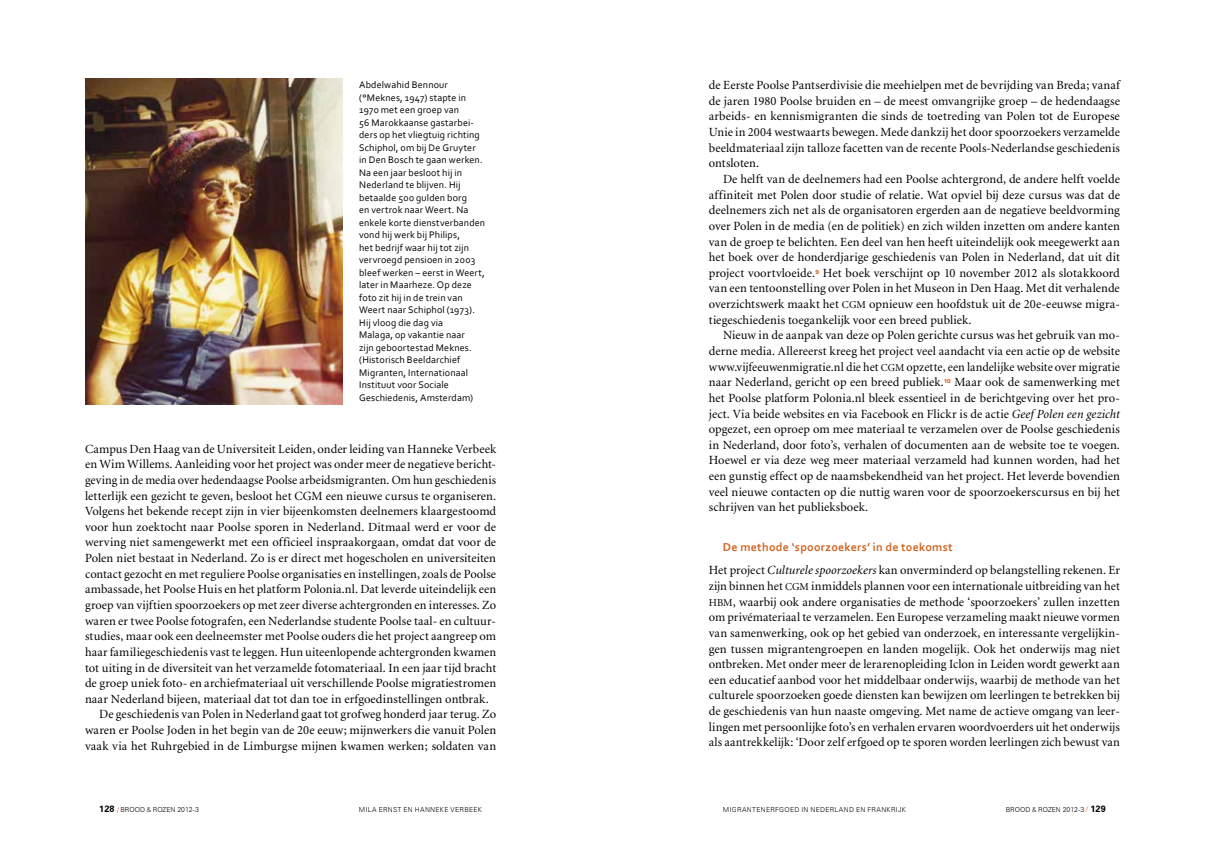
<style>
.page{position:relative;width:1205px;height:851px;background:#fff}
.page>*{position:absolute;margin:0;border:0;box-sizing:border-box;transform-origin:0 0}
.t1{font:12.5px/15.6px "Minion";letter-spacing:.005em;color:#000;text-align:justify}
.t2{font:700 12px "Corbel";letter-spacing:.02em;color:#cf6421}
.t3{font:10px/12.5px "Corbel";letter-spacing:.01em;color:#000}
.t4{font:300 6.88px "Zurich BT";color:#000}
.t5{font:300 6.88px "Zurich BT";letter-spacing:.025em;color:#000}
.t6{font:300 6.88px "Zurich BT";letter-spacing:.045em;color:#000}
.t7{font:300 6.88px "Zurich BT";letter-spacing:.055em;color:#000}
.t8{font:900 5.5px "Zurich BT";color:#cf6421}
.s1{font-family:"Minion Regular SC850";font-size:10.62px}
.s2{font-style:italic}
.s3{font-weight:700;font-size:9px}
.s4{font-family:"Candara";font-weight:400;color:#cf6421}
.s5{font-family:"Futura BT"}
.s6{font-weight:400;color:#cf6421}
</style>
<div class="page">
<img style="left:85px;top:79px;width:257px;height:325px">
<p class="t3" style="left:359px;top:78px;width:128px">Abdelwahid Bennour (°Meknes, 1947) stapte in<br>1970 met een groep van<br>56 Marokkaanse gastarbei&shy;ders op het vliegtuig richting<br>Schiphol, om bij De Gruyter in Den Bosch te gaan werken.<br>Na een jaar besloot hij in<br>Nederland te blijven. Hij betaalde 500 gulden borg<br>en vertrok naar Weert. Na enkele korte dienstverbanden vond hij werk bij Philips,<br>het bedrijf waar hij tot zijn vervroegd pensioen in 2003 bleef werken – eerst in Weert, later in Maarheze. Op deze foto zit hij in de trein van<br>Weert naar Schiphol (1973).<br>Hij vloog die dag via<br>Malaga, op vakantie naar<br>zijn geboortestad Meknes. (Historisch Beeldarchief<br>Migranten, Internationaal<br>Instituut voor Sociale<br>Geschiedenis, Amsterdam)</p>
<p class="t1" style="left:85px;top:441px;width:413px">Campus Den Haag van de Universiteit Leiden, onder leiding van Hanneke Verbeek</p>
<p class="t1" style="left:85px;top:457px;width:413px">en Wim Willems. Aanleiding voor het project was onder meer de negatieve bericht-</p>
<p class="t1" style="left:85px;top:472px;width:413px">geving in de media over hedendaagse Poolse arbeidsmigranten. Om hun geschiedenis</p>
<p class="t1" style="left:85px;top:488px;width:413px">letterlijk een gezicht te geven, besloot het CGM een nieuwe cursus te organiseren.</p>
<p class="t1" style="left:85px;top:503px;width:413px">Volgens het bekende recept zijn in vier bijeenkomsten deelnemers klaargestoomd</p>
<p class="t1" style="left:85px;top:519px;width:412px">voor hun zoektocht naar Poolse sporen in Nederland. Ditmaal werd er voor de</p>
<p class="t1" style="left:85px;top:535px;width:413px">werving niet samengewerkt met een officieel inspraakorgaan, omdat dat voor de</p>
<p class="t1" style="left:85px;top:550px;width:412px">Polen niet bestaat in Nederland. Zo is er direct met hogescholen en universiteiten</p>
<p class="t1" style="left:85px;top:566px;width:413px">contact gezocht en met reguliere Poolse organisaties en instellingen, zoals de Poolse</p>
<p class="t1" style="left:85px;top:582px;width:412px">ambassade, het Poolse Huis en het platform Polonia.nl. Dat leverde uiteindelijk een</p>
<p class="t1" style="left:85px;top:597px;width:413px">groep van vijftien spoorzoekers op met zeer diverse achtergronden en interesses. Zo</p>
<p class="t1" style="left:85px;top:613px;width:413px">waren er twee Poolse fotografen, een Nederlandse studente Poolse taal- en cultuur-</p>
<p class="t1" style="left:85px;top:628px;width:413px">studies, maar ook een deelneemster met Poolse ouders die het project aangreep om</p>
<p class="t1" style="left:85px;top:644px;width:413px">haar familiegeschiedenis vast te leggen. Hun uiteenlopende achtergronden kwamen</p>
<p class="t1" style="left:85px;top:660px;width:413px">tot uiting in de diversiteit van het verzamelde fotomateriaal. In een jaar tijd bracht</p>
<p class="t1" style="left:85px;top:675px;width:413px">de groep uniek foto- en archiefmateriaal uit verschillende Poolse migratiestromen</p>
<p class="t1" style="left:85px;top:691px;width:405px">naar Nederland bijeen, materiaal dat tot dan toe in erfgoedinstellingen ontbrak.</p>
<p class="t1" style="left:99px;top:707px;width:398px">De geschiedenis van Polen in Nederland gaat tot grofweg honderd jaar terug. Zo</p>
<p class="t1" style="left:85px;top:722px;width:413px">waren er Poolse Joden in het begin van de 20e eeuw; mijnwerkers die vanuit Polen</p>
<p class="t1" style="left:85px;top:738px;width:413px">vaak via het Ruhrgebied in de Limburgse mijnen kwamen werken; soldaten van</p>
<p class="t1" style="left:709px;top:78px;width:412px">de Eerste Poolse Pantserdivisie die meehielpen met de bevrijding van Breda; vanaf</p>
<p class="t1" style="left:709px;top:93px;width:413px">de jaren 1980 Poolse bruiden en – de meest omvangrijke groep – de hedendaagse</p>
<p class="t1" style="left:709px;top:109px;width:413px">arbeids- en kennismigranten die sinds de toetreding van Polen tot de Europese</p>
<p class="t1" style="left:709px;top:125px;width:413px">Unie in 2004 westwaarts bewegen. Mede dankzij het door spoorzoekers verzamelde</p>
<p class="t1" style="left:709px;top:140px;width:413px">beeldmateriaal zijn talloze facetten van de recente Pools-Nederlandse geschiedenis</p>
<p class="t1" style="left:709px;top:156px;width:52px">ontsloten.</p>
<p class="t1" style="left:723px;top:172px;width:398px">De helft van de deelnemers had een Poolse achtergrond, de andere helft voelde</p>
<p class="t1" style="left:709px;top:187px;width:413px">affiniteit met Polen door studie of relatie. Wat opviel bij deze cursus was dat de</p>
<p class="t1" style="left:709px;top:203px;width:413px">deelnemers zich net als de organisatoren ergerden aan de negatieve beeldvorming</p>
<p class="t1" style="left:709px;top:218px;width:412px">over Polen in de media (en de politiek) en zich wilden inzetten om andere kanten</p>
<p class="t1" style="left:709px;top:234px;width:413px">van de groep te belichten. Een deel van hen heeft uiteindelijk ook meegewerkt aan</p>
<p class="t1" style="left:709px;top:250px;width:412px">het boek over de honderdjarige geschiedenis van Polen in Nederland, dat uit dit</p>
<p class="t1" style="left:709px;top:265px;width:108px">project voortvloeide.</p>
<p class="t8" style="left:815px;top:268px;width:5px">9</p>
<p class="t1" style="left:823px;top:265px;width:298px">Het boek verschijnt op 10 november 2012 als slotakkoord</p>
<p class="t1" style="left:709px;top:281px;width:412px">van een tentoonstelling over Polen in het Museon in Den Haag. Met dit verhalende</p>
<p class="t1" style="left:709px;top:297px;width:413px">overzichtswerk maakt het <span class="s1">CGM</span> opnieuw een hoofdstuk uit de 20e-eeuwse migra-</p>
<p class="t1" style="left:709px;top:312px;width:264px">tiegeschiedenis toegankelijk voor een breed publiek.</p>
<p class="t1" style="left:723px;top:328px;width:398px">Nieuw in de aanpak van deze op Polen gerichte cursus was het gebruik van mo-</p>
<p class="t1" style="left:709px;top:343px;width:413px">derne media. Allereerst kreeg het project veel aandacht via een actie op de website</p>
<p class="t1" style="left:709px;top:359px;width:413px">www.vijfeeuwenmigratie.nl die het <span class="s1">CGM</span> opzette, een landelijke website over migratie</p>
<p class="t1" style="left:709px;top:375px;width:237px">naar Nederland, gericht op een breed publiek.</p>
<p class="t8" style="left:944px;top:378px;width:9px">10</p>
<p class="t1" style="left:709px;top:375px;width:413px;text-indent:246px">Maar ook de samenwerking met het Poolse platform Polonia.nl bleek essentieel in de berichtgeving over het pro&shy;ject. Via beide websites en via Facebook en Flickr is de actie <span class="s2">Geef Polen een gezicht </span>opgezet, een oproep om mee materiaal te verzamelen over de Poolse geschiedenis in Nederland, door foto’s, verhalen of documenten aan de website toe te voegen.<br>Hoewel er via deze weg meer materiaal verzameld had kunnen worden, had het een gunstig effect op de naamsbekendheid van het project. Het leverde bovendien veel nieuwe contacten op die nuttig waren voor de spoorzoekerscursus en bij het schrijven van het publieksboek.</p>
<p class="t2" style="left:723px;top:539px;width:231px">De methode ‘spoorzoekers’ in de toekomst</p>
<p class="t1" style="left:709px;top:563px;width:413px">Het project <span class="s2">Culturele spoorzoekers</span> kan onverminderd op belangstelling rekenen. Er zijn binnen het <span class="s1">CGM</span> inmiddels plannen voor een internationale uitbreiding van het <span class="s1">HBM</span>, waarbij ook andere organisaties de methode ‘spoorzoekers’ zullen inzetten om privémateriaal te verzamelen. Een Europese verzameling maakt nieuwe vormen van samenwerking, ook op het gebied van onderzoek, en interessante vergelijkin&shy;gen tussen migrantengroepen en landen mogelijk. Ook het onderwijs mag niet ontbreken. Met onder meer de lerarenopleiding Iclon in Leiden wordt gewerkt aan een educatief aanbod voor het middelbaar onderwijs, waarbij de methode van het culturele spoorzoeken goede diensten kan bewijzen om leerlingen te betrekken bij de geschiedenis van hun naaste omgeving. Met name de actieve omgang van leer&shy;lingen met persoonlijke foto’s en verhalen ervaren woordvoerders uit het onderwijs als aantrekkelijk: ‘Door zelf erfgoed op te sporen worden leerlingen zich bewust van</p>
<p class="t4" style="left:99px;top:805px;width:101px"><span class="s3">128</span> <span class="s4">/</span> BROOD <span class="s5">&amp;</span> ROZEN 2012-3</p>
<p class="t4" style="left:1006px;top:805px;width:101px">BROOD <span class="s5">&amp;</span> ROZEN 2012-3 <span class="s6">/</span> <span class="s3">129</span></p>
<p class="t6" style="left:359px;top:805px;width:72px">MILA ERNST EN HANNE</p>
<p class="t5" style="left:440px;top:805px;width:21px">KE VERBEE</p>
<p class="t5" style="left:478px;top:805px;width:6px">K</p>
<p class="t5" style="left:723px;top:805px;width:39px">MIGRANTENERF</p>
<p class="t5" style="left:779px;top:805px;width:11px">GOED</p>
<p class="t5" style="left:801px;top:805px;width:20px">IN NEDER</p>
<p class="t7" style="left:834px;top:805px;width:73px">LAND EN FRAN KRIJK</p>
</div>
